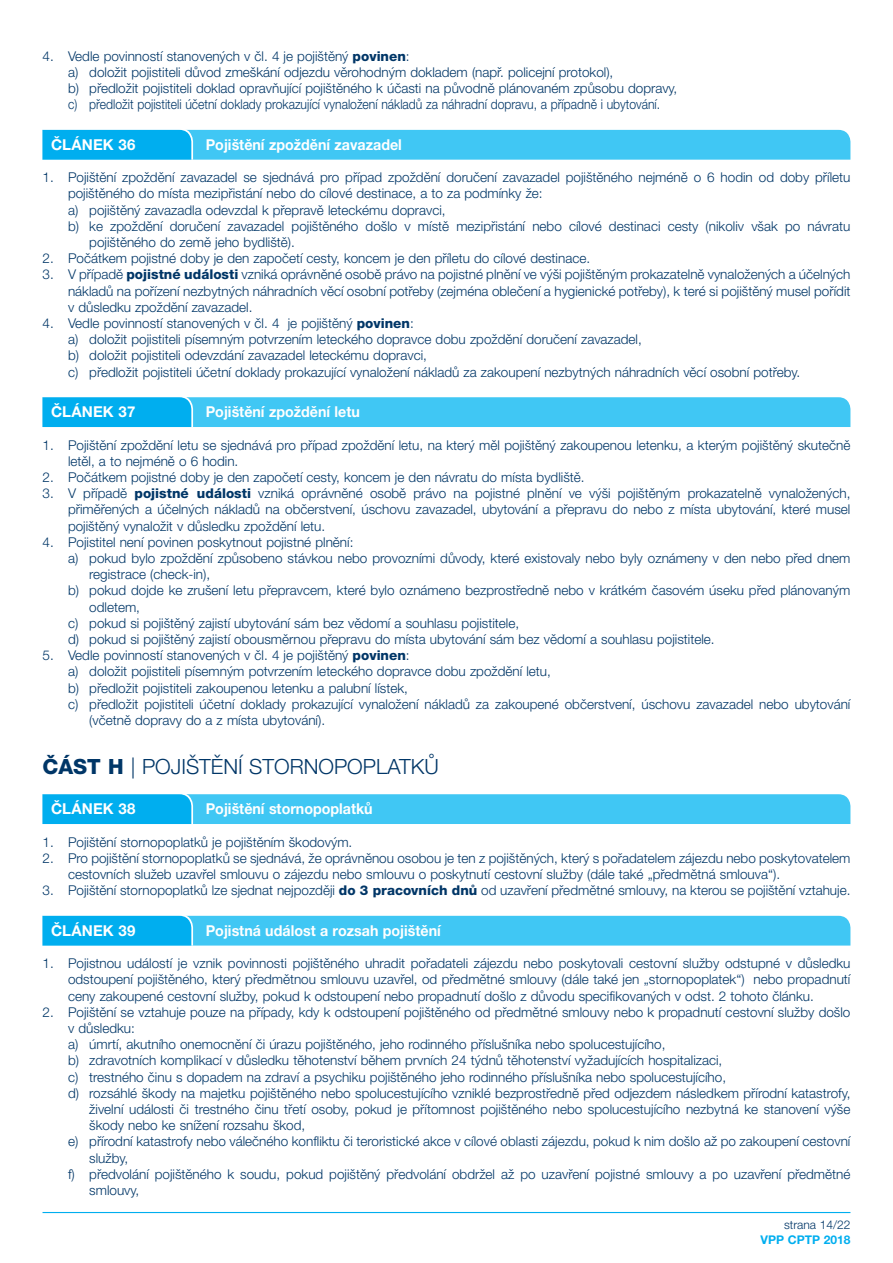
<style>
.page{position:relative;width:893px;height:1263px;background:#fff}
.page>*{position:absolute;margin:0;border:0;box-sizing:border-box;transform-origin:0 0}
.t1{font:300 21px "Helvetica Neue LT Pro";color:#003667}
.t2{font:700 15px "Helvetica Neue LT Pro";color:#fff;scale:.95 1}
.t3{font:700 15px "Helvetica Neue LT Pro";color:#fff}
.t4{font:300 13.5px/16.2px "Helvetica Neue LT Pro";color:#003667}
.t5{font:300 12px "Helvetica Neue LT Pro";color:#003667}
.t6{font:700 12px "Helvetica Neue LT Pro";color:#00aeef}
.s1{font-weight:800}
</style>
<div class="page">
<hr style="left:43px;top:1212px;width:807px;height:1px;background:#00aeef">
<svg style="left:43px;top:129px;width:807px;height:31px;background:#3cc4f3"></svg>
<svg style="left:43px;top:397px;width:807px;height:30px;background:#36c2f3"></svg>
<svg style="left:43px;top:794px;width:807px;height:30px;background:#36c2f3"></svg>
<svg style="left:43px;top:915px;width:807px;height:30px;background:#3ac4f3"></svg>
<p class="t4" style="left:68px;top:47px;width:611px;text-indent:-26px">4. Vedle povinností stanovených v čl. 4 je pojištěný <span class="s1">povinen</span>:<br>a) doložit pojistiteli důvod zmeškání odjezdu věrohodným dokladem (např. policejní protokol),<br>b) předložit pojistiteli doklad opravňující pojištěného k účasti na původně plánovaném způsobu dopravy, c) předložit pojistiteli účetní doklady prokazující vynaložení nákladů za náhradní dopravu, a případně i ubytování.</p>
<p class="t3" style="left:51px;top:135px;width:86px">ČLÁNEK 36</p>
<p class="t2" style="left:206px;top:135px;width:208px">Pojištění zpoždění zavazadel</p>
<p class="t4" style="left:43px;top:169px;width:809px">1. Pojištění zpoždění zavazadel se sjednává pro případ zpoždění doručení zavazadel pojištěného nejméně o 6 hodin od doby příletu</p>
<p class="t4" style="left:68px;top:185px;width:476px">pojištěného do místa mezipřistání nebo do cílové destinace, a to za podmínky že:</p>
<p class="t4" style="left:68px;top:201px;width:379px">a) pojištěný zavazadla odevzdal k přepravě leteckému dopravci,</p>
<p class="t4" style="left:68px;top:218px;width:784px">b) ke zpoždění doručení zavazadel pojištěného došlo v místě mezipřistání nebo cílové destinaci cesty (nikoliv však po návratu</p>
<p class="t4" style="left:89px;top:234px;width:207px">pojištěného do země jeho bydliště).</p>
<p class="t4" style="left:43px;top:250px;width:549px">2. Počátkem pojistné doby je den započetí cesty, koncem je den příletu do cílové destinace.</p>
<p class="t4" style="left:68px;top:266px;width:784px;text-align:justify;text-indent:-26px">3. V případě <span class="s1">pojistné události</span> vzniká oprávněné osobě právo na pojistné plnění ve výši pojištěným prokazatelně vynaložených a účelných nákladů na pořízení nezbytných náhradních věcí osobní potřeby (zejména oblečení a hygienické potřeby), k teré si pojištěný musel pořídit v důsledku zpoždění zavazadel.</p>
<p class="t4" style="left:68px;top:315px;width:734px;text-indent:-26px">4. Vedle povinností stanovených v čl. 4 je pojištěný <span class="s1">povinen</span>:<br>a) doložit pojistiteli písemným potvrzením leteckého dopravce dobu zpoždění doručení zavazadel,<br>b) doložit pojistiteli odevzdání zavazadel leteckému dopravci,<br>c) předložit pojistiteli účetní doklady prokazující vynaložení nákladů za zakoupení nezbytných náhradních věcí osobní potřeby.</p>
<p class="t3" style="left:51px;top:403px;width:86px">ČLÁNEK 37</p>
<p class="t2" style="left:206px;top:403px;width:164px">Pojištění zpoždění letu</p>
<p class="t4" style="left:68px;top:436px;width:784px;text-indent:-26px">1. Pojištění zpoždění letu se sjednává pro případ zpoždění letu, na který měl pojištěný zakoupenou letenku, a kterým pojištěný skutečně letěl, a to nejméně o 6 hodin.</p>
<p class="t4" style="left:43px;top:469px;width:544px">2. Počátkem pojistné doby je den započetí cesty, koncem je den návratu do místa bydliště.</p>
<p class="t4" style="left:68px;top:485px;width:784px;text-align:justify;text-indent:-26px">3. V případě <span class="s1">pojistné události</span> vzniká oprávněné osobě právo na pojistné plnění ve výši pojištěným prokazatelně vynaložených, přiměřených a účelných nákladů na občerstvení, úschovu zavazadel, ubytování a přepravu do nebo z místa ubytování, které musel pojištěný vynaložit v důsledku zpoždění letu.</p>
<p class="t4" style="left:43px;top:534px;width:312px">4. Pojistitel není povinen poskytnout pojistné plnění:</p>
<p class="t4" style="left:68px;top:550px;width:784px">a) pokud bylo zpoždění způsobeno stávkou nebo provozními důvody, které existovaly nebo byly oznámeny v den nebo před dnem</p>
<p class="t4" style="left:89px;top:566px;width:122px">registrace (check-in),</p>
<p class="t4" style="left:68px;top:582px;width:784px">b) pokud dojde ke zrušení letu přepravcem, které bylo oznámeno bezprostředně nebo v krátkém časovém úseku před plánovaným</p>
<p class="t4" style="left:89px;top:598px;width:52px">odletem,</p>
<p class="t4" style="left:68px;top:615px;width:453px">c) pokud si pojištěný zajistí ubytování sám bez vědomí a souhlasu pojistitele,</p>
<p class="t4" style="left:68px;top:631px;width:648px">d) pokud si pojištěný zajistí obousměrnou přepravu do místa ubytování sám bez vědomí a souhlasu pojistitele.</p>
<p class="t4" style="left:43px;top:647px;width:369px">5. Vedle povinností stanovených v čl. 4 je pojištěný <span class="s1">povinen</span>:</p>
<p class="t4" style="left:68px;top:663px;width:484px">a) doložit pojistiteli písemným potvrzením leteckého dopravce dobu zpoždění letu,</p>
<p class="t4" style="left:68px;top:679px;width:341px">b) předložit pojistiteli zakoupenou letenku a palubní lístek,</p>
<p class="t4" style="left:68px;top:696px;width:784px">c) předložit pojistiteli účetní doklady prokazující vynaložení nákladů za zakoupené občerstvení, úschovu zavazadel nebo ubytování</p>
<p class="t4" style="left:89px;top:712px;width:237px">(včetně dopravy do a z místa ubytování).</p>
<h1 class="t1" style="left:43px;top:753px;width:398px"><span class="s1">ČÁST H</span> | POJIŠTĚNÍ STORNOPOPLATKŮ</h1>
<p class="t3" style="left:51px;top:800px;width:86px">ČLÁNEK 38</p>
<p class="t2" style="left:206px;top:800px;width:177px">Pojištění stornopoplatků</p>
<p class="t4" style="left:43px;top:833px;width:311px">1. Pojištění stornopoplatků je pojištěním škodovým.</p>
<p class="t4" style="left:68px;top:850px;width:784px;text-indent:-26px">2. Pro pojištění stornopoplatků se sjednává, že oprávněnou osobou je ten z pojištěných, který s pořadatelem zájezdu nebo poskytovatelem cestovních služeb uzavřel smlouvu o zájezdu nebo smlouvu o poskytnutí cestovní služby (dále také „předmětná smlouva“).</p>
<p class="t4" style="left:43px;top:882px;width:809px">3. Pojištění stornopoplatků lze sjednat nejpozději <span class="s1">do 3 pracovních dnů</span> od uzavření předmětné smlouvy, na kterou se pojištění vztahuje.</p>
<p class="t3" style="left:51px;top:921px;width:86px">ČLÁNEK 39</p>
<p class="t2" style="left:206px;top:921px;width:249px">Pojistná událost a rozsah pojištění</p>
<p class="t4" style="left:68px;top:955px;width:784px;text-align:justify;text-indent:-26px">1. Pojistnou událostí je vznik povinnosti pojištěného uhradit pořadateli zájezdu nebo poskytovali cestovní služby odstupné v důsledku odstoupení pojištěného, který předmětnou smlouvu uzavřel, od předmětné smlouvy (dále také jen „stornopoplatek“) nebo propadnutí ceny zakoupené cestovní služby, pokud k odstoupení nebo propadnutí došlo z důvodu specifikovaných v odst. 2 tohoto článku.</p>
<p class="t4" style="left:43px;top:1003px;width:809px">2. Pojištění se vztahuje pouze na případy, kdy k odstoupení pojištěného od předmětné smlouvy nebo k propadnutí cestovní služby došlo</p>
<p class="t4" style="left:68px;top:1020px;width:68px">v důsledku:</p>
<p class="t4" style="left:68px;top:1036px;width:599px">a) úmrtí, akutního onemocnění či úrazu pojištěného, jeho rodinného příslušníka nebo spolucestujícího,</p>
<p class="t4" style="left:68px;top:1052px;width:656px">b) zdravotních komplikací v důsledku těhotenství během prvních 24 týdnů těhotenství vyžadujících hospitalizaci,</p>
<p class="t4" style="left:68px;top:1068px;width:660px">c) trestného činu s dopadem na zdraví a psychiku pojištěného jeho rodinného příslušníka nebo spolucestujícího,</p>
<p class="t4" style="left:68px;top:1084px;width:784px">d) rozsáhlé škody na majetku pojištěného nebo spolucestujícího vzniklé bezprostředně před odjezdem následkem přírodní katastrofy,</p>
<p class="t4" style="left:89px;top:1101px;width:763px">živelní události či trestného činu třetí osoby, pokud je přítomnost pojištěného nebo spolucestujícího nezbytná ke stanovení výše</p>
<p class="t4" style="left:89px;top:1117px;width:217px">škody nebo ke snížení rozsahu škod,</p>
<p class="t4" style="left:68px;top:1133px;width:784px">e) přírodní katastrofy nebo válečného konfliktu či teroristické akce v cílové oblasti zájezdu, pokud k nim došlo až po zakoupení cestovní</p>
<p class="t4" style="left:89px;top:1149px;width:41px">služby,</p>
<p class="t4" style="left:68px;top:1165px;width:784px">f) předvolání pojištěného k soudu, pokud pojištěný předvolání obdržel až po uzavření pojistné smlouvy a po uzavření předmětné</p>
<p class="t4" style="left:89px;top:1182px;width:52px">smlouvy,</p>
<p class="t5" style="left:784px;top:1218px;width:68px">strana 14/22</p>
<p class="t6" style="left:761px;top:1232px;width:91px">VPP CPTP 2018</p>
</div>
